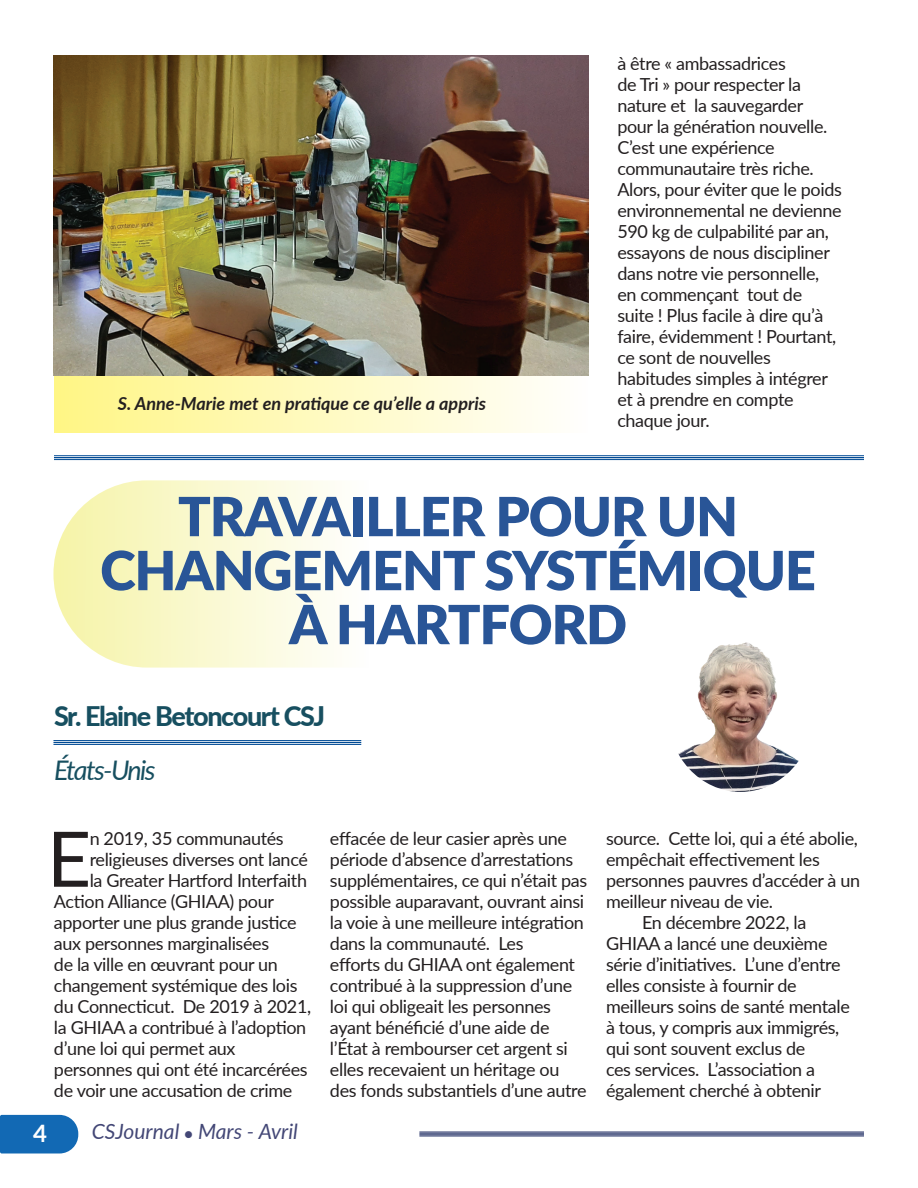
<style>
.page{position:relative;width:918px;height:1188px;background:#fff}
.page>*{position:absolute;margin:0;border:0;box-sizing:border-box;transform-origin:0 0}
.t1{font:76.65px "Lato";color:#231f20}
.t2{font:900 54px/54px "Lato";letter-spacing:-.02em;color:#295597;text-align:center}
.t3{font:800 27px "Lato";letter-spacing:-.05em;color:#174f60}
.t4{font:italic 27px "Lato";letter-spacing:-.06em;color:#174f60}
.t5{font:700 24px "Lato";color:#fff}
.t6{font:italic 21px "Lato";color:#434776}
.t7{font:18px/21px "Lato";letter-spacing:-.02em;color:#231f20}
.t8{font:italic 700 18px "Lato";color:#231f20}
</style>
<div class="page">
<div style="left:53px;top:740px;width:308px;height:5px;background:#cad9e8"></div>
<hr style="left:53px;top:740px;width:308px;height:1px;background:#014a94">
<hr style="left:53px;top:742px;width:308px;height:1px;background:#014a94">
<hr style="left:53px;top:744px;width:308px;height:1px;background:#014a94">
<div style="left:54px;top:455px;width:810px;height:5px;background:#bfd1e3"></div>
<hr style="left:54px;top:455px;width:810px;height:1px;background:#014a94">
<hr style="left:54px;top:457px;width:810px;height:1px;background:#014a94">
<hr style="left:54px;top:459px;width:810px;height:1px;background:#014a94">
<img style="left:678px;top:668px;width:121px;height:124px">
<img style="left:54px;top:55px;width:534px;height:320px">
<div style="left:54px;top:376px;width:534px;height:57px;background:linear-gradient(to right,#fff684,#fffefd)"></div>
<svg style="left:53px;top:480px;width:810px;height:188px"></svg>
<div style="left:0;top:1115px;width:78px;height:38px;background:#1269b4"></div>
<hr style="left:419px;top:1132px;width:445px;height:4px;background:#70789b">
<hr style="left:419px;top:1132px;width:445px;height:1px;background:#071653">
<hr style="left:419px;top:1133px;width:445px;height:2px;background:#071653">
<hr style="left:419px;top:1136px;width:445px;height:1px;background:#071653">
<p class="t8" style="left:118px;top:391px;width:370px">S. Anne-Marie met en pratique ce qu’elle a appris</p>
<p class="t7" style="left:617px;top:52px;width:226px">à être « ambassadrices<br>de Tri » pour respecter la nature et la sauvegarder pour la génération nouvelle.<br>C’est une expérience communautaire très riche.<br>Alors, pour éviter que le poids environnemental ne devienne<br>590 kg de culpabilité par an, essayons de nous discipliner dans notre vie personnelle, en commençant tout de suite ! Plus facile à dire qu’à faire, évidemment ! Pourtant, ce sont de nouvelles habitudes simples à intégrer et à prendre en compte chaque jour.</p>
<h2 class="t2" style="left:100px;top:487px;width:717px">TRAVAILLER POUR UN<br>CHANGEMENT SYSTÉMIQUE<br>À HARTFORD</h2>
<h3 class="t3" style="left:54px;top:696px;width:273px">Sr. Elaine Betoncourt CSJ</h3>
<h3 class="t4" style="left:54px;top:751px;width:103px">États-Unis</h3>
<h1 class="t1" style="left:47px;top:804px;width:46px">E</h1>
<p class="t7" style="left:90px;top:827px;width:196px">n 2019, 35 communautés</p>
<p class="t7" style="left:90px;top:848px;width:220px">religieuses diverses ont lancé</p>
<p class="t7" style="left:90px;top:869px;width:219px">la Greater Hartford Interfaith</p>
<p class="t7" style="left:54px;top:890px;width:222px">Action Alliance (GHIAA) pour</p>
<p class="t7" style="left:54px;top:911px;width:244px">apporter une plus grande justice</p>
<p class="t7" style="left:54px;top:932px;width:217px">aux personnes marginalisées</p>
<p class="t7" style="left:54px;top:953px;width:226px">de la ville en œuvrant pour un</p>
<p class="t7" style="left:54px;top:974px;width:245px">changement systémique des lois</p>
<p class="t7" style="left:54px;top:995px;width:259px">du Connecticut. De 2019 à 2021,</p>
<p class="t7" style="left:54px;top:1016px;width:254px">la GHIAA a contribué à l’adoption</p>
<p class="t7" style="left:54px;top:1037px;width:183px">d’une loi qui permet aux</p>
<p class="t7" style="left:54px;top:1058px;width:255px">personnes qui ont été incarcérées</p>
<p class="t7" style="left:54px;top:1079px;width:240px">de voir une accusation de crime</p>
<h3 class="t5" style="left:33px;top:1116px;width:15px">4</h3>
<p class="t6" style="left:92px;top:1117px;width:208px">CSJournal ● Mars - Avril</p>
<p class="t7" style="left:330px;top:827px;width:259px">effacée de leur casier après une période d’absence d’arrestations supplémentaires, ce qui n’était pas possible auparavant, ouvrant ainsi la voie à une meilleure intégration dans la communauté. Les<br>efforts du GHIAA ont également contribué à la suppression d’une loi qui obligeait les personnes ayant bénéficié d’une aide de l’État à rembourser cet argent si elles recevaient un héritage ou des fonds substantiels d’une autre</p>
<p class="t7" style="left:606px;top:827px;width:254px">source. Cette loi, qui a été abolie,</p>
<p class="t7" style="left:606px;top:848px;width:215px">empêchait effectivement les</p>
<p class="t7" style="left:606px;top:869px;width:256px">personnes pauvres d’accéder à un</p>
<p class="t7" style="left:606px;top:890px;width:169px">meilleur niveau de vie.</p>
<p class="t7" style="left:642px;top:911px;width:166px">En décembre 2022, la</p>
<p class="t7" style="left:606px;top:932px;width:223px">GHIAA a lancé une deuxième</p>
<p class="t7" style="left:606px;top:953px;width:236px">série d’initiatives. L’une d’entre</p>
<p class="t7" style="left:606px;top:974px;width:192px">elles consiste à fournir de</p>
<p class="t7" style="left:606px;top:995px;width:245px">meilleurs soins de santé mentale</p>
<p class="t7" style="left:606px;top:1016px;width:235px">à tous, y compris aux immigrés,</p>
<p class="t7" style="left:606px;top:1037px;width:201px">qui sont souvent exclus de</p>
<p class="t7" style="left:606px;top:1058px;width:211px">ces services. L’association a</p>
<p class="t7" style="left:606px;top:1079px;width:217px">également cherché à obtenir</p>
</div>
